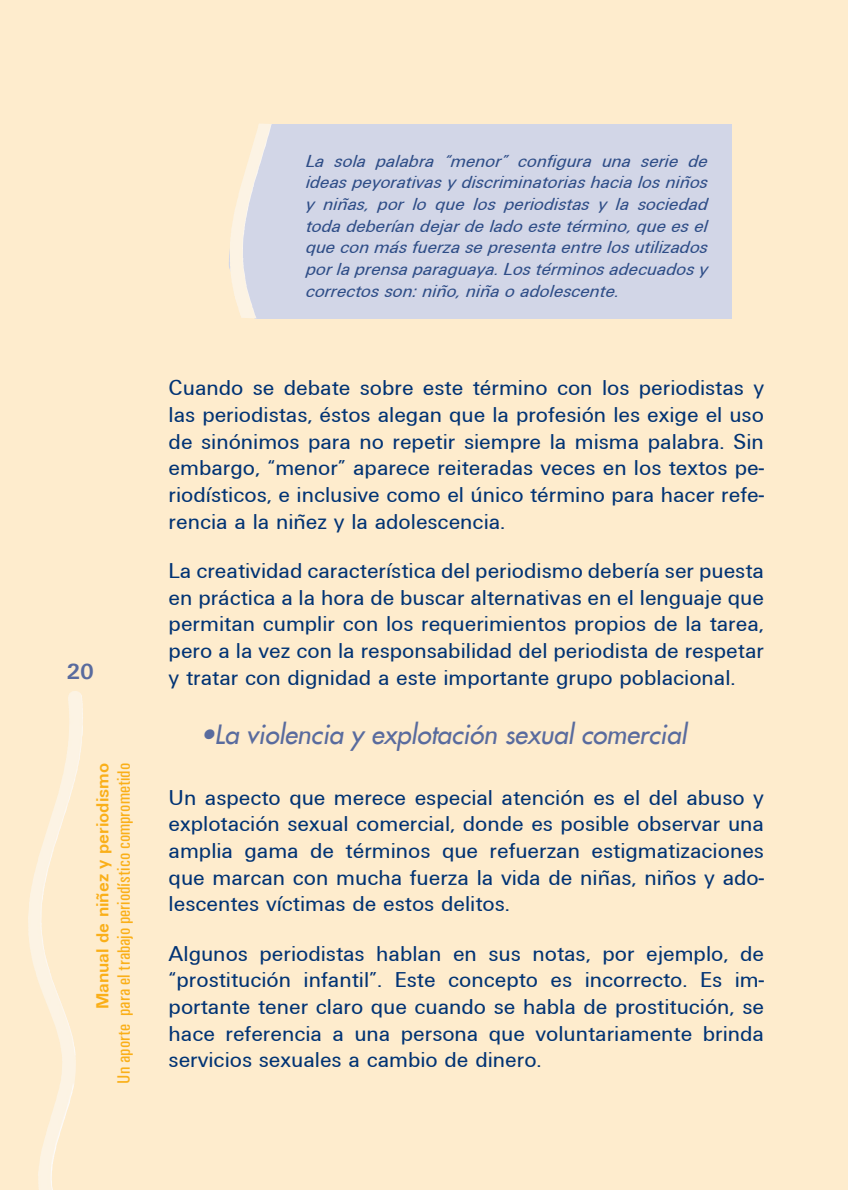
<style>
.page{position:relative;width:848px;height:1190px;background:#fff}
.page>*{position:absolute;margin:0;border:0;box-sizing:border-box;transform-origin:0 0}
.t1{font:italic 26px "Futura";color:#596b9e}
.t2{font:22.2px/26.6px "Univers DTC";color:#013374;text-align:justify}
.t3{font:700 22px "Univers";color:#596b9e}
.t4{font:18px/21.6px "Univers Oblique DTC";color:#2e4d87}
.t5{font:500 condensed 18px "Univers";color:#faaf18}
.t6{font:18px "Univers Bold DTC";color:#faaf18}
</style>
<div class="page">
<div style="left:0;top:0;width:848px;height:1189px;background:#feeccd"></div>
<img style="left:41px;top:691px;width:42px;height:315px">
<div style="left:204px;top:124px;width:528px;height:194px;background:#d2d6e7"></div>
<svg style="left:204px;top:124px;width:39px;height:194px;background:#fdedd0"></svg>
<img style="left:243px;top:124px;width:38px;height:195px">
<p class="t3" style="left:66px;top:657px;width:29px">20</p>
<p class="t6" style="left:92px;top:1009px;width:248px;rotate:-90deg">Manual de niñez y periodismo</p>
<p class="t5" style="left:113px;top:1083px;width:322px;rotate:-90deg">Un aporte para el trabajo periodístico comprometido</p>
<p class="t4" style="left:305px;top:150px;width:406px">La sola palabra “menor” configura una serie de ideas peyorativas y discriminatorias hacia los niños y niñas, por lo que los periodistas y la sociedad toda deberían dejar de lado este término, que es el que con más fuerza se presenta entre los utilizados por la prensa paraguaya. Los términos adecuados y correctos son: niño, niña o adolescente.</p>
<p class="t2" style="left:169px;top:374px;width:597px">Cuando se debate sobre este término con los periodistas y las periodistas, éstos alegan que la profesión les exige el uso de sinónimos para no repetir siempre la misma palabra. Sin embargo, “menor” aparece reiteradas veces en los textos pe&shy;riodísticos, e inclusive como el único término para hacer refe&shy;rencia a la niñez y la adolescencia.</p>
<p class="t2" style="left:169px;top:557px;width:597px">La creatividad característica del periodismo debería ser puesta en práctica a la hora de buscar alternativas en el lenguaje que permitan cumplir con los requerimientos propios de la tarea, pero a la vez con la responsabilidad del periodista de respetar y tratar con dignidad a este importante grupo poblacional.</p>
<p class="t1" style="left:201px;top:717px;width:487px">•La violencia y explotación sexual comercial</p>
<p class="t2" style="left:169px;top:784px;width:597px">Un aspecto que merece especial atención es el del abuso y explotación sexual comercial, donde es posible observar una amplia gama de términos que refuerzan estigmatizaciones que marcan con mucha fuerza la vida de niñas, niños y ado&shy;lescentes víctimas de estos delitos.</p>
<p class="t2" style="left:169px;top:940px;width:597px">Algunos periodistas hablan en sus notas, por ejemplo, de “prostitución infantil”. Este concepto es incorrecto. Es im&shy;portante tener claro que cuando se habla de prostitución, se hace referencia a una persona que voluntariamente brinda servicios sexuales a cambio de dinero.</p>
</div>
